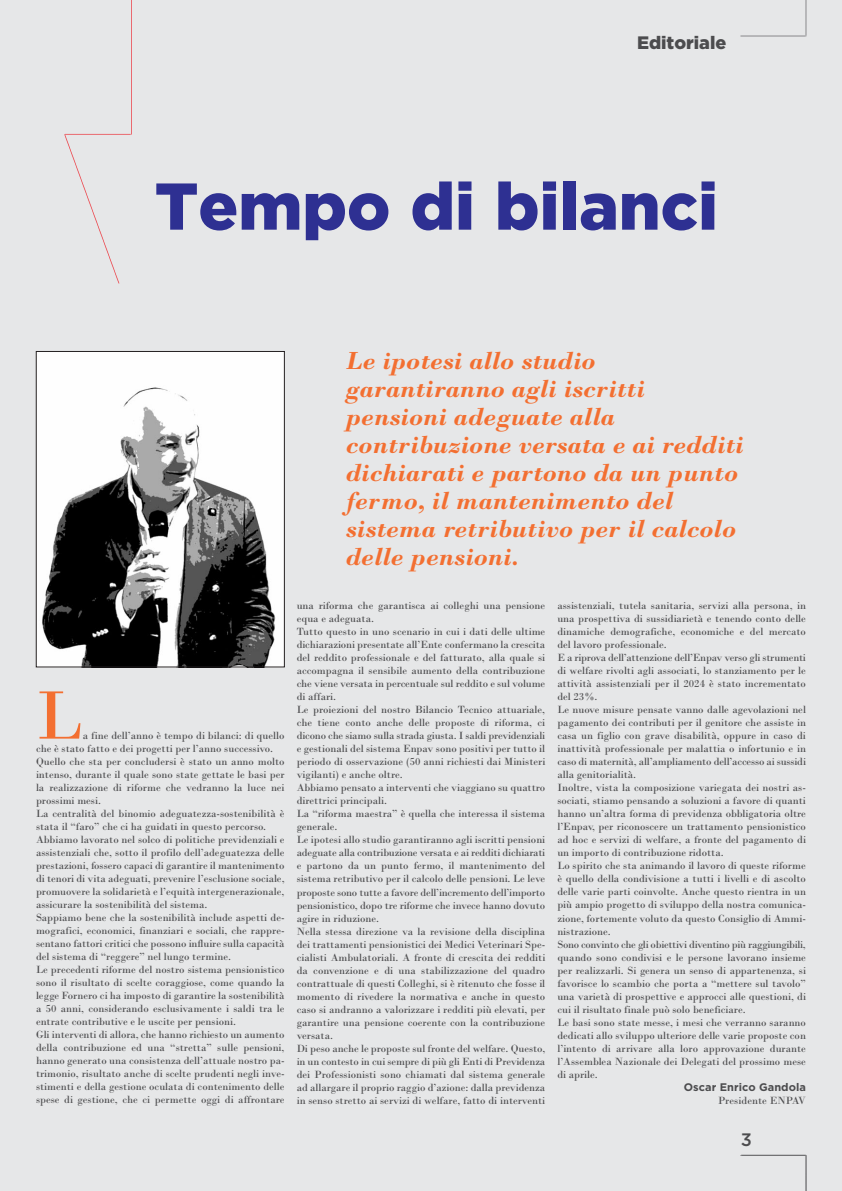
<style>
.page{position:relative;width:842px;height:1191px;background:#e6e7e8}
.page>*{position:absolute;margin:0;border:0;box-sizing:border-box;transform-origin:0 0}
.t1{font:72px "Bodoni";color:#f36f31}
.t2{font:900 66px "Gotham";color:#2e3092}
.t3{font:italic 700 26px/28px "Bodoni";color:#f36f31}
.t4{font:900 18px "Gotham";color:#4c4c4e}
.t5{font:500 18px "Gotham";color:#4c4c4e}
.t6{font:11px/13px "Bodoni";color:#4c4c4e}
.t7{font:700 11px "Gotham";letter-spacing:.005em;color:#4c4c4e}
</style>
<div class="page">
<svg style="left:740px;top:0;width:67px;height:37px"></svg>
<svg style="left:64px;top:0;width:68px;height:284px"></svg>
<hr style="left:0;top:0;width:1px;height:1191px;background:#fff">
<svg style="left:740px;top:1155px;width:67px;height:36px"></svg>
<img style="left:38px;top:353px;width:245px;height:312px">
<div style="left:36px;top:351px;width:249px;height:316px;border:1px solid #231f20"></div>
<h3 class="t4" style="left:637px;top:36px;width:91px">Editoriale</h3>
<h2 class="t2" style="left:155px;top:181px;width:565px">Tempo di bilanci</h2>
<h1 class="t1" style="left:36px;top:691px;width:48px">L</h1>
<p class="t6" style="left:36px;top:730px;width:250px;text-indent:47px">a fine dell’anno è tempo di bilanci: di quello che è stato fatto e dei progetti per l’anno successivo.<br>Quello che sta per concludersi è stato un anno molto intenso, durante il quale sono state gettate le basi per la realizzazione di riforme che vedranno la luce nei prossimi mesi.<br>La centralità del binomio adeguatezza-sostenibilità è stata il “faro” che ci ha guidati in questo percorso.<br>Abbiamo lavorato nel solco di politiche previdenziali e assistenziali che, sotto il profilo dell’adeguatezza delle prestazioni, fossero capaci di garantire il mantenimento di tenori di vita adeguati, prevenire l’esclusione sociale, promuovere la solidarietà e l’equità intergenerazionale, assicurare la sostenibilità del sistema.<br>Sappiamo bene che la sostenibilità include aspetti de&shy;mografici, economici, finanziari e sociali, che rappre&shy;sentano fattori critici che possono influire sulla capacità del sistema di “reggere” nel lungo termine.<br>Le precedenti riforme del nostro sistema pensionistico sono il risultato di scelte coraggiose, come quando la legge Fornero ci ha imposto di garantire la sostenibilità a 50 anni, considerando esclusivamente i saldi tra le entrate contributive e le uscite per pensioni.<br>Gli interventi di allora, che hanno richiesto un aumento della contribuzione ed una “stretta” sulle pensioni, hanno generato una consistenza dell’attuale nostro pa&shy;trimonio, risultato anche di scelte prudenti negli inve&shy;stimenti e della gestione oculata di contenimento delle spese di gestione, che ci permette oggi di affrontare</p>
<h3 class="t3" style="left:346px;top:350px;width:399px">Le ipotesi allo studio garantiranno agli iscritti pensioni adeguate alla contribuzione versata e ai redditi dichiarati e partono da un punto fermo, il mantenimento del sistema retributivo per il calcolo delle pensioni.</h3>
<p class="t6" style="left:297px;top:600px;width:250px">una riforma che garantisca ai colleghi una pensione equa e adeguata.<br>Tutto questo in uno scenario in cui i dati delle ultime dichiarazioni presentate all’Ente confermano la crescita del reddito professionale e del fatturato, alla quale si accompagna il sensibile aumento della contribuzione che viene versata in percentuale sul reddito e sul volume di affari.<br>Le proiezioni del nostro Bilancio Tecnico attuariale, che tiene conto anche delle proposte di riforma, ci dicono che siamo sulla strada giusta. I saldi previdenziali e gestionali del sistema Enpav sono positivi per tutto il periodo di osservazione (50 anni richiesti dai Ministeri vigilanti) e anche oltre.<br>Abbiamo pensato a interventi che viaggiano su quattro direttrici principali.<br>La “riforma maestra” è quella che interessa il sistema generale.<br>Le ipotesi allo studio garantiranno agli iscritti pensioni adeguate alla contribuzione versata e ai redditi dichiarati e partono da un punto fermo, il mantenimento del sistema retributivo per il calcolo delle pensioni. Le leve proposte sono tutte a favore dell’incremento dell’importo pensionistico, dopo tre riforme che invece hanno dovuto agire in riduzione.<br>Nella stessa direzione va la revisione della disciplina dei trattamenti pensionistici dei Medici Veterinari Spe&shy;cialisti Ambulatoriali. A fronte di crescita dei redditi da convenzione e di una stabilizzazione del quadro contrattuale di questi Colleghi, si è ritenuto che fosse il momento di rivedere la normativa e anche in questo caso si andranno a valorizzare i redditi più elevati, per garantire una pensione coerente con la contribuzione versata.<br>Di peso anche le proposte sul fronte del welfare. Questo, in un contesto in cui sempre di più gli Enti di Previdenza dei Professionisti sono chiamati dal sistema generale ad allargare il proprio raggio d’azione: dalla previdenza in senso stretto ai servizi di welfare, fatto di interventi</p>
<p class="t6" style="left:557px;top:600px;width:250px">assistenziali, tutela sanitaria, servizi alla persona, in una prospettiva di sussidiarietà e tenendo conto delle dinamiche demografiche, economiche e del mercato del lavoro professionale.<br>E a riprova dell’attenzione dell’Enpav verso gli strumenti di welfare rivolti agli associati, lo stanziamento per le attività assistenziali per il 2024 è stato incrementato del 23%.<br>Le nuove misure pensate vanno dalle agevolazioni nel pagamento dei contributi per il genitore che assiste in casa un figlio con grave disabilità, oppure in caso di inattività professionale per malattia o infortunio e in caso di maternità, all’ampliamento dell’accesso ai sussidi alla genitorialità.<br>Inoltre, vista la composizione variegata dei nostri as&shy;sociati, stiamo pensando a soluzioni a favore di quanti hanno un’altra forma di previdenza obbligatoria oltre l’Enpav, per riconoscere un trattamento pensionistico ad hoc e servizi di welfare, a fronte del pagamento di un importo di contribuzione ridotta.<br>Lo spirito che sta animando il lavoro di queste riforme è quello della condivisione a tutti i livelli e di ascolto delle varie parti coinvolte. Anche questo rientra in un più ampio progetto di sviluppo della nostra comunica&shy;zione, fortemente voluto da questo Consiglio di Ammi&shy;nistrazione.<br>Sono convinto che gli obiettivi diventino più raggiungibili, quando sono condivisi e le persone lavorano insieme per realizzarli. Si genera un senso di appartenenza, si favorisce lo scambio che porta a “mettere sul tavolo” una varietà di prospettive e approcci alle questioni, di cui il risultato finale può solo beneficiare.<br>Le basi sono state messe, i mesi che verranno saranno dedicati allo sviluppo ulteriore delle varie proposte con l’intento di arrivare alla loro approvazione durante l’Assemblea Nazionale dei Delegati del prossimo mese di aprile.</p>
<p class="t7" style="left:684px;top:1082px;width:124px">Oscar Enrico Gandola</p>
<p class="t6" style="left:718px;top:1094px;width:89px">Presidente ENPAV</p>
<h3 class="t5" style="left:741px;top:1133px;width:13px">3</h3>
</div>
